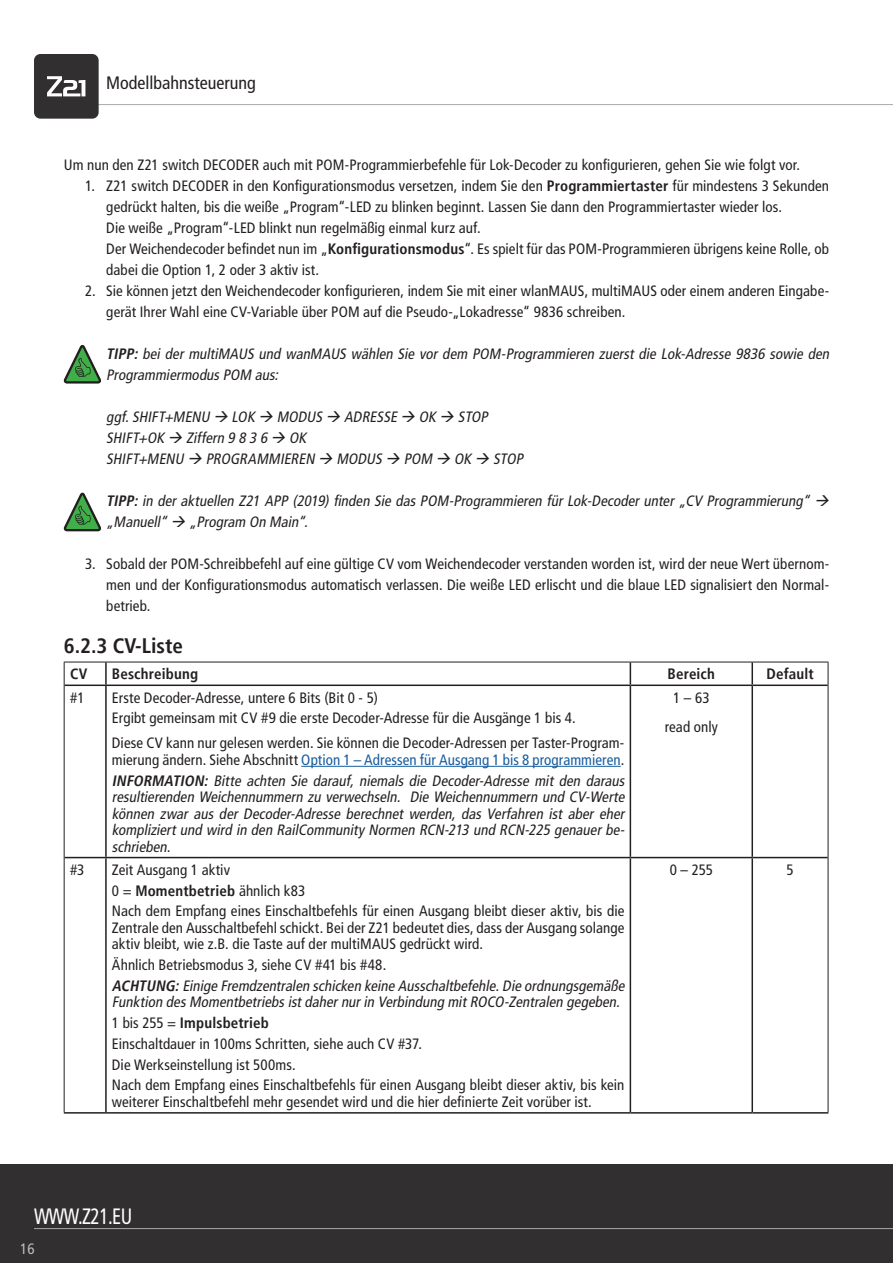
<style>
.page{position:relative;width:893px;height:1263px;background:#fff}
.page>*{position:absolute;margin:0;border:0;box-sizing:border-box;transform-origin:0 0}
.t1{font:condensed 22.2px "Frutiger LT";letter-spacing:-.03em;color:#fff;scale:.88 1}
.Überschrift_14pt{font:700 condensed 21px "Frutiger LT";color:#231f20}
.t2{font:condensed 18px "Frutiger LT";color:#231f20}
.Fließtext{font:condensed 15px/21px "Frutiger LT";letter-spacing:.005em;color:#231f20}
.Fließtext-2{font:italic condensed 15px/16.5px "Frutiger LT";color:#231f20;text-align:justify}
.Tipp_und_Achtung{font:italic condensed 15px/21px "Frutiger LT";color:#231f20}
.Fließtext-3{font:700 condensed 15px "Frutiger LT";letter-spacing:.01em;color:#231f20}
.t3{font:condensed 15px "Frutiger LT";color:#bcbdc0}
.s1{font-weight:700}
.s2{color:#175d9e}
.s3{font-weight:400}
</style>
<div class="page">
<div style="left:0;top:1165px;width:893px;height:98px;background:#312f30"></div>
<svg style="left:34px;top:1228px;width:859px;height:1px"></svg>
<div style="left:34px;top:54px;width:65px;height:65px;background:#312f30;border-radius:6px"></div>
<svg style="left:47px;top:76px;width:846px;height:29px"></svg>
<svg style="left:63px;top:344px;width:38px;height:40px"></svg>
<svg style="left:63px;top:492px;width:38px;height:40px"></svg>
<hr style="left:105px;top:662px;width:2px;height:22px;background:#231f20">
<svg style="left:630px;top:663px;width:1px;height:21px"></svg>
<hr style="left:751px;top:662px;width:2px;height:22px;background:#231f20">
<hr style="left:65px;top:684px;width:41px;height:2px;background:#231f20">
<hr style="left:106px;top:684px;width:524px;height:2px;background:#231f20">
<hr style="left:105px;top:686px;width:2px;height:171px;background:#231f20">
<hr style="left:630px;top:684px;width:122px;height:2px;background:#231f20">
<hr style="left:630px;top:686px;width:1px;height:171px;background:#231f20">
<hr style="left:752px;top:684px;width:76px;height:2px;background:#231f20">
<hr style="left:751px;top:686px;width:2px;height:171px;background:#231f20">
<hr style="left:65px;top:857px;width:41px;height:1px;background:#231f20">
<hr style="left:106px;top:857px;width:524px;height:1px;background:#231f20">
<hr style="left:105px;top:858px;width:2px;height:254px;background:#231f20">
<hr style="left:630px;top:857px;width:122px;height:1px;background:#231f20">
<hr style="left:630px;top:858px;width:1px;height:254px;background:#231f20">
<hr style="left:752px;top:857px;width:76px;height:1px;background:#231f20">
<hr style="left:751px;top:858px;width:2px;height:254px;background:#231f20">
<hr style="left:64px;top:1112px;width:42px;height:1px;background:#231f20">
<hr style="left:106px;top:1112px;width:524px;height:1px;background:#231f20">
<hr style="left:630px;top:1112px;width:122px;height:1px;background:#231f20">
<hr style="left:752px;top:1112px;width:76px;height:1px;background:#231f20">
<hr style="left:64px;top:662px;width:42px;height:1px;background:#231f20">
<svg style="left:64px;top:662px;width:1px;height:23px"></svg>
<hr style="left:106px;top:662px;width:524px;height:1px;background:#231f20">
<hr style="left:630px;top:662px;width:122px;height:1px;background:#231f20">
<hr style="left:752px;top:662px;width:76px;height:1px;background:#231f20">
<svg style="left:828px;top:662px;width:1px;height:23px"></svg>
<hr style="left:64px;top:685px;width:1px;height:172px;background:#231f20">
<hr style="left:828px;top:685px;width:1px;height:172px;background:#231f20">
<hr style="left:64px;top:857px;width:1px;height:255px;background:#231f20">
<hr style="left:828px;top:857px;width:1px;height:255px;background:#231f20">
<hr style="left:301px;top:766px;width:320px;height:1px;background:#175d9e">
<p class="t2" style="left:106px;top:72px;width:151px">Modellbahnsteuerung</p>
<p class="Fließtext" style="left:64px;top:154px;width:738px">Um nun den Z21 switch DECODER auch mit POM-Programmierbefehle für Lok-Decoder zu konfigurieren, gehen Sie wie folgt vor.</p>
<p class="Fließtext" style="left:106px;top:175px;width:724px;text-indent:-21px">1. Z21 switch DECODER in den Konfigurationsmodus versetzen, indem Sie den <span class="s1">Programmiertaster</span> für mindestens 3 Sekunden gedrückt halten, bis die weiße „Program“-LED zu blinken beginnt. Lassen Sie dann den Programmiertaster wieder los.</p>
<p class="Fließtext" style="left:106px;top:217px;width:376px">Die weiße „Program“-LED blinkt nun regelmäßig einmal kurz auf.</p>
<p class="Fließtext" style="left:106px;top:238px;width:724px">Der Weichendecoder befindet nun im „<span class="s1">Konfigurationsmodus</span>“. Es spielt für das POM-Programmieren übrigens keine Rolle, ob dabei die Option 1, 2 oder 3 aktiv ist.</p>
<p class="Fließtext" style="left:106px;top:280px;width:724px;text-indent:-21px">2. Sie können jetzt den Weichendecoder konfigurieren, indem Sie mit einer wlanMAUS, multiMAUS oder einem anderen Eingabe&shy;gerät Ihrer Wahl eine CV-Variable über POM auf die Pseudo-„Lokadresse“ 9836 schreiben.</p>
<p class="Tipp_und_Achtung" style="left:106px;top:343px;width:727px"><span class="s1">TIPP:</span> bei der multiMAUS und wanMAUS wählen Sie vor dem POM-Programmieren zuerst die Lok-Adresse 9836 sowie den<br>ProgrammiermodusPOM aus:</p>
<p class="Fließtext-2" style="left:106px;top:408px;width:386px">ggf.SHIFT+MENU → LOK → MODUS → ADRESSE → OK → STOP</p>
<p class="Fließtext-2" style="left:106px;top:429px;width:205px">SHIFT+OK → Ziffern 9 8 3 6 → OK</p>
<p class="Fließtext-2" style="left:106px;top:450px;width:421px">SHIFT+MENU → PROGRAMMIEREN → MODUS → POM → OK → STOP</p>
<p class="Tipp_und_Achtung" style="left:106px;top:490px;width:727px"><span class="s1">TIPP:</span> in der aktuellen Z21 APP (2019) finden Sie das POM-Programmieren für Lok-Decoder unter „CV Programmierung“ → „Manuell“ → „Program On Main“.</p>
<p class="Fließtext" style="left:106px;top:553px;width:724px;text-align:justify;text-indent:-21px">3. Sobald der POM-Schreibbefehl auf eine gültige CV vom Weichendecoder verstanden worden ist, wird der neue Wert übernom&shy;men und der Konfigurationsmodus automatisch verlassen. Die weiße LED erlischt und die blaue LED signalisiert den Normal&shy;betrieb.</p>
<p class="Überschrift_14pt" style="left:64px;top:633px;width:121px">6.2.3 CV-Liste</p>
<p class="Fließtext-3" style="left:70px;top:665px;width:19px">CV</p>
<p class="Fließtext-3" style="left:112px;top:665px;width:88px">Beschreibung</p>
<p class="Fließtext-3" style="left:668px;top:665px;width:49px">Bereich</p>
<p class="Fließtext-3" style="left:767px;top:665px;width:49px">Default</p>
<p class="Fließtext" style="left:70px;top:687px;width:16px">#1</p>
<p class="Fließtext" style="left:112px;top:687px;width:267px">Erste Decoder-Adresse, untere 6 Bits (Bit 0 - 5)</p>
<p class="Fließtext" style="left:112px;top:708px;width:465px">Ergibt gemeinsam mit CV #9 die erste Decoder-Adresse für die Ausgänge 1 bis 4.</p>
<p class="Fließtext" style="left:112px;top:735px;width:514px;line-height:16.5px">Diese CV kann nur gelesen werden. Sie können die Decoder-Adressen per Taster-Program&shy;mierung ändern. Siehe Abschnitt <span class="s2">Option 1 – Adressen für Ausgang 1 bis 8 programmieren</span>.</p>
<p class="Fließtext-2" style="left:112px;top:772px;width:517px"><span class="s1">INFORMATION:</span> Bitte achten Sie darauf, niemals die Decoder-Adresse mit den daraus resultierenden Weichennummern zu verwechseln. Die Weichennummern und CV-Werte können zwar aus der Decoder-Adresse berechnet werden, das Verfahren ist aber eher kompliziert und wird in den RailCommunity Normen RCN-213 und RCN-225 genauer be&shy;schrieben.</p>
<p class="Fließtext" style="left:673px;top:687px;width:38px">1 – 63</p>
<p class="Fließtext" style="left:665px;top:716px;width:55px">read only</p>
<p class="Fließtext" style="left:70px;top:859px;width:16px">#3</p>
<p class="Fließtext" style="left:112px;top:859px;width:120px">Zeit Ausgang 1 aktiv</p>
<p class="Fließtext-3" style="left:112px;top:881px;width:195px"><span class="s3">0 =</span> Momentbetrieb <span class="s3">ähnlich k83</span></p>
<p class="Fließtext" style="left:112px;top:903px;width:514px;line-height:16.5px;text-align:justify">Nach dem Empfang eines Einschaltbefehls für einen Ausgang bleibt dieser aktiv, bis die Zentrale den Ausschaltbefehl schickt. Bei der Z21 bedeutet dies, dass der Ausgang solange aktiv bleibt, wie z.B. die Taste auf der multiMAUS gedrückt wird.</p>
<p class="Fließtext" style="left:112px;top:954px;width:276px">Ähnlich Betriebsmodus 3, siehe CV #41 bis #48.</p>
<p class="Fließtext-2" style="left:112px;top:977px;width:517px"><span class="s1">ACHTUNG:</span>Einige Fremdzentralen schicken keine Ausschaltbefehle.Die ordnungsgemäße<br>Funktion desMomentbetriebsistdahernurin Verbindung mitROCO-Zentralen gegeben.</p>
<p class="Fließtext-3" style="left:112px;top:1014px;width:159px"><span class="s3">1 bis 255 =</span> Impulsbetrieb</p>
<p class="Fließtext" style="left:112px;top:1033px;width:311px">Einschaltdauer in 100ms Schritten, siehe auch CV #37.</p>
<p class="Fließtext" style="left:112px;top:1054px;width:185px">Die Werkseinstellung ist 500ms.</p>
<p class="Fließtext" style="left:112px;top:1077px;width:514px;line-height:16.5px">Nach dem Empfang eines Einschaltbefehls für einen Ausgang bleibt dieser aktiv, bis kein weiterer Einschaltbefehl mehr gesendet wird und die hier definierte Zeit vorüber ist.</p>
<h1 class="t1" style="left:34px;top:1203px;width:113px">WWW.Z21.EU</h1>
<p class="t3" style="left:20px;top:1240px;width:16px">16</p>
<p class="Fließtext" style="left:670px;top:859px;width:45px">0 – 255</p>
<p class="Fließtext" style="left:787px;top:859px;width:9px">5</p>
</div>
